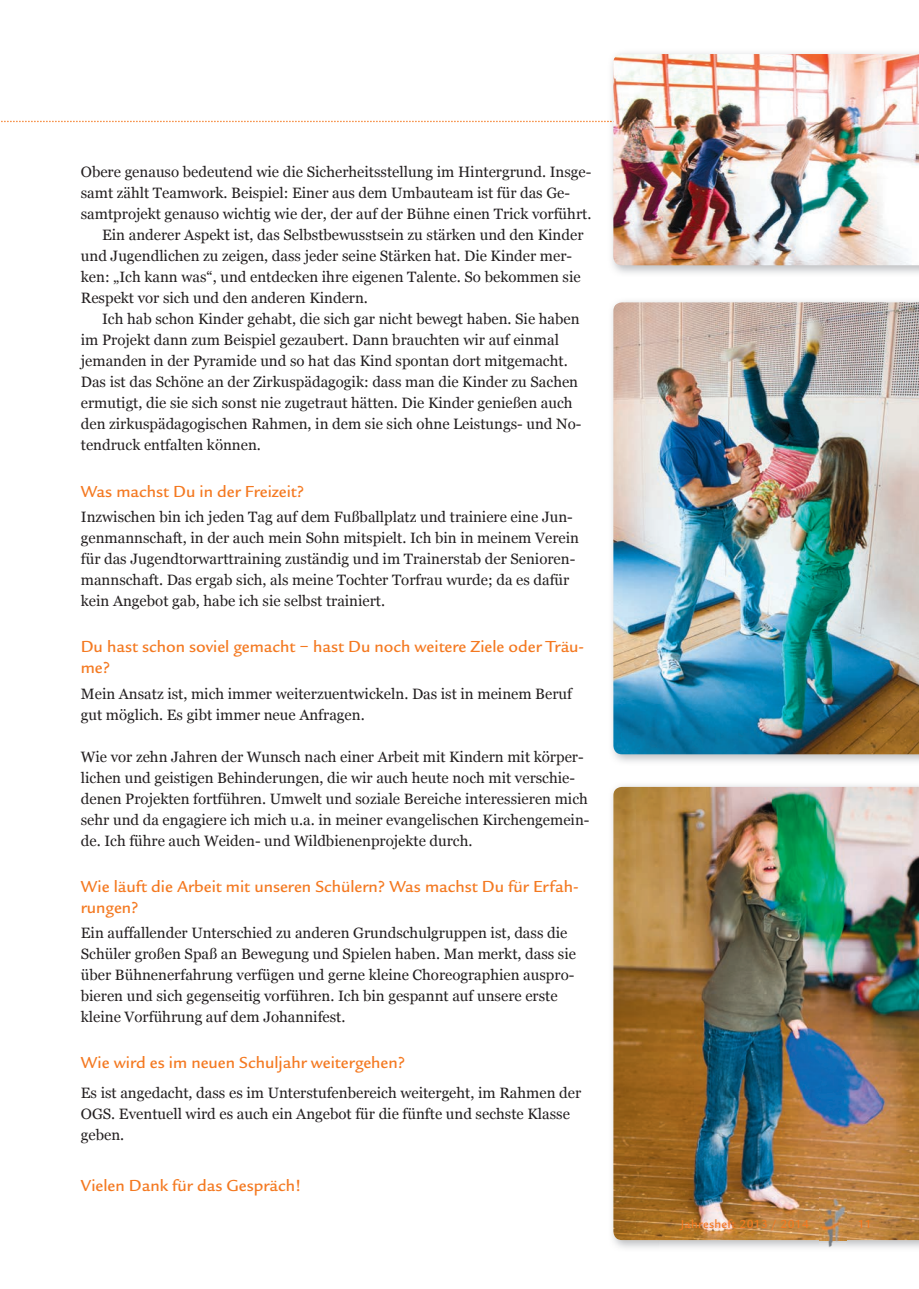
<style>
.page{position:relative;width:919px;height:1289px;background:#fff}
.page>*{position:absolute;margin:0;border:0;box-sizing:border-box;transform-origin:0 0}
.t1{font:500 16.5px/21px "Legacy Sans EF";color:#f47921}
.t2{font:15px/21px "Georgia";color:#231f20}
.t3{font:500 12px "Legacy Sans EF";letter-spacing:.025em;color:#f47921}
</style>
<div class="page">
<img style="left:612px;top:833px;width:47px;height:415px">
<img style="left:659px;top:1239px;width:259px;height:9px">
<img style="left:613px;top:787px;width:305px;height:452px">
<img style="left:819px;top:1197px;width:27px;height:50px">
<svg style="left:1px;top:121px;width:918px;height:1px"></svg>
<img style="left:613px;top:54px;width:305px;height:211px">
<img style="left:613px;top:302px;width:305px;height:452px">
<p class="t2" style="left:81px;top:161px;width:512px">Obere genauso bedeutend wie die Sicherheitsstellung im Hintergrund. Insge-</p>
<p class="t2" style="left:81px;top:182px;width:491px">samt zählt Teamwork. Beispiel: Einer aus dem Umbauteam ist für das Ge-</p>
<p class="t2" style="left:81px;top:203px;width:512px">samtprojekt genauso wichtig wie der, der auf der Bühne einen Trick vorführt.</p>
<p class="t2" style="left:102px;top:224px;width:483px">Ein anderer Aspekt ist, das Selbstbewusstsein zu stärken und den Kinder</p>
<p class="t2" style="left:81px;top:245px;width:493px">und Jugendlichen zu zeigen, dass jeder seine Stärken hat. Die Kinder mer-</p>
<p class="t2" style="left:81px;top:266px;width:501px">ken: „Ich kann was“, und entdecken ihre eigenen Talente. So bekommen sie</p>
<p class="t2" style="left:81px;top:287px;width:289px">Respekt vor sich und den anderen Kindern.</p>
<p class="t2" style="left:102px;top:308px;width:479px">Ich hab schon Kinder gehabt, die sich gar nicht bewegt haben. Sie haben</p>
<p class="t2" style="left:81px;top:329px;width:479px">im Projekt dann zum Beispiel gezaubert. Dann brauchten wir auf einmal</p>
<p class="t2" style="left:81px;top:350px;width:488px">jemanden in der Pyramide und so hat das Kind spontan dort mitgemacht.</p>
<p class="t2" style="left:81px;top:371px;width:499px">Das ist das Schöne an der Zirkuspädagogik: dass man die Kinder zu Sachen</p>
<p class="t2" style="left:81px;top:392px;width:493px">ermutigt, die sie sich sonst nie zugetraut hätten. Die Kinder genießen auch</p>
<p class="t2" style="left:81px;top:413px;width:502px">den zirkuspädagogischen Rahmen, in dem sie sich ohne Leistungs- und No-</p>
<p class="t2" style="left:81px;top:434px;width:182px">tendruck entfalten können.</p>
<p class="t1" style="left:81px;top:481px;width:225px">Was machst Du in der Freizeit?</p>
<p class="t2" style="left:81px;top:505px;width:499px">Inzwischen bin ich jeden Tag auf dem Fußballplatz und trainiere eine Jun&shy;genmannschaft, in der auch mein Sohn mitspielt. Ich bin in meinem Verein für das Jugendtorwarttraining zuständig und im Trainerstab der Senioren&shy;mannschaft. Das ergab sich, als meine Tochter Torfrau wurde; da es dafür kein Angebot gab, habe ich sie selbst trainiert.</p>
<p class="t1" style="left:81px;top:636px;width:505px">Du hast schon soviel gemacht – hast Du noch weitere Ziele oder Träu&shy;me?</p>
<p class="t2" style="left:81px;top:682px;width:492px">Mein Ansatz ist, mich immer weiterzuentwickeln. Das ist in meinem Beruf gut möglich. Es gibt immer neue Anfragen.</p>
<p class="t2" style="left:81px;top:745px;width:510px">Wie vor zehn Jahren der Wunsch nach einer Arbeit mit Kindern mit körper&shy;lichen und geistigen Behinderungen, die wir auch heute noch mit verschie&shy;denen Projekten fortführen. Umwelt und soziale Bereiche interessieren mich sehr und da engagiere ich mich u.a. in meiner evangelischen Kirchengemein&shy;de. Ich führe auch Weiden- und Wildbienenprojekte durch.</p>
<p class="t1" style="left:81px;top:876px;width:499px">Wie läuft die Arbeit mit unseren Schülern? Was machst Du für Erfah&shy;rungen?</p>
<p class="t2" style="left:81px;top:921px;width:496px">Ein auffallender Unterschied zu anderen Grundschulgruppen ist, dass die Schüler großen Spaß an Bewegung und Spielen haben. Man merkt, dass sie über Bühnenerfahrung verfügen und gerne kleine Choreographien auspro&shy;bieren und sich gegenseitig vorführen. Ich bin gespannt auf unsere erste kleine Vorführung auf dem Johannifest.</p>
<p class="t1" style="left:81px;top:1052px;width:326px">Wie wird es im neuen Schuljahr weitergehen?</p>
<p class="t2" style="left:81px;top:1081px;width:502px">Es ist angedacht, dass es im Unterstufenbereich weitergeht, im Rahmen der<br>OGS. Eventuell wird es auch ein Angebot für die fünfte und sechste Klasse geben.</p>
<p class="t1" style="left:81px;top:1174px;width:222px">Vielen Dank für das Gespräch!</p>
<p class="t3" style="left:680px;top:1216px;width:130px">Jahresheft 2013 / 2014</p>
<p class="t3" style="left:857px;top:1216px;width:16px">11</p>
</div>
